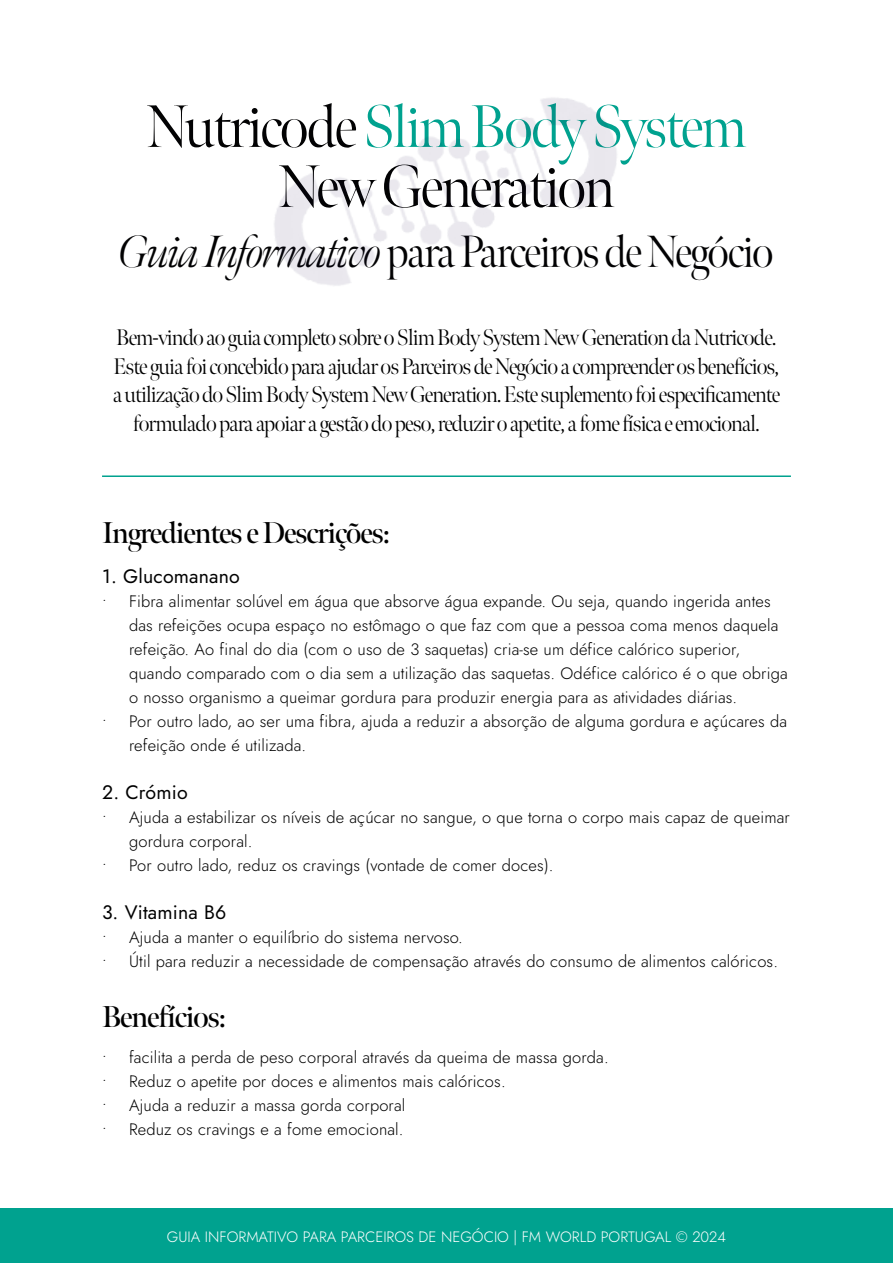
<style>
.page{position:relative;width:893px;height:1263px;background:#fff}
.page>*{position:absolute;margin:0;border:0;box-sizing:border-box;transform-origin:0 0}
.t1{font:300 60px/60px "Meno Banner";letter-spacing:-.04em;color:#020203;text-align:center}
.t2{font:300 45px "Meno Banner";letter-spacing:-.04em;color:#020203}
.t3{font:600 30px "Meno Banner";letter-spacing:-.04em;color:#000}
.t4{font:300 22.5px/28.5px "Meno Banner";letter-spacing:-.04em;color:#000;text-align:center}
.t5{font:19.5px "Jost";letter-spacing:.01em;color:#000}
.t6{font:300 16.5px/24px "Jost";letter-spacing:.01em;color:#000}
.t7{font:300 15px "Jost";color:#fff}
.s1{color:#00a28f}
.s2{font-style:italic}
</style>
<div class="page">
<hr style="left:102px;top:475px;width:689px;height:2px;background:#00a28f">
<div style="left:0;top:1209px;width:893px;height:54px;background:#00a28f"></div>
<img style="left:274px;top:97px;width:343px;height:189px">
<h1 class="t1" style="left:146px;top:98px;width:602px">Nutricode<span class="s1">Slim Body System<br></span>New Generation</h1>
<h2 class="t2" style="left:119px;top:225px;width:656px"><span class="s2">Guia Informativo</span> para Parceiros de Negócio</h2>
<p class="t4" style="left:113px;top:323px;width:669px">Bem-vindo ao guia completo sobre o Slim Body System New Generation da Nutricode.<br>Este guia foi concebido para ajudar os Parceiros de Negócio a compreender os benefícios, a utilização do Slim Body System New Generation. Este suplemento foi especificamente formulado para apoiar a gestão do peso, reduzir o apetite, a fome física e emocional.</p>
<h3 class="t3" style="left:102px;top:514px;width:290px">Ingredientes e Descrições:</h3>
<p class="t5" style="left:102px;top:563px;width:139px">1. Glucomanano</p>
<p class="t6" style="left:129px;top:589px;width:660px;text-indent:-27px">• Fibra alimentar solúvel em água que absorve água expande. Ou seja, quando ingerida antes das refeições ocupa espaço no estômago o que faz com que a pessoa coma menos daquela refeição. Ao final do dia (com o uso de 3 saquetas) cria-se um défice calórico superior, quando comparado com o dia sem a utilização das saquetas. Odéfice calórico é o que obriga o nosso organismo a queimar gordura para produzir energia para as atividades diárias.</p>
<p class="t6" style="left:129px;top:709px;width:659px;text-indent:-27px">• Por outro lado, ao ser uma fibra, ajuda a reduzir a absorção de alguma gordura e açúcares da refeição onde é utilizada.</p>
<p class="t5" style="left:102px;top:779px;width:87px">2. Crómio</p>
<p class="t6" style="left:129px;top:805px;width:662px;text-indent:-27px">• Ajuda a estabilizar os níveis de açúcar no sangue, o que torna o corpo mais capaz de queimar gordura corporal.</p>
<p class="t6" style="left:102px;top:853px;width:453px">• Por outro lado, reduz os cravings (vontade de comer doces).</p>
<p class="t5" style="left:102px;top:899px;width:126px">3. Vitamina B6</p>
<p class="t6" style="left:102px;top:925px;width:362px">• Ajuda a manter o equilíbrio do sistema nervoso.</p>
<p class="t6" style="left:102px;top:949px;width:678px">• Útil para reduzir a necessidade de compensação através do consumo de alimentos calóricos.</p>
<h3 class="t3" style="left:102px;top:998px;width:125px">Benefícios:</h3>
<p class="t6" style="left:102px;top:1046px;width:508px">• facilita a perda de peso corporal através da queima de massa gorda.</p>
<p class="t6" style="left:102px;top:1070px;width:405px">• Reduz o apetite por doces e alimentos mais calóricos.</p>
<p class="t6" style="left:102px;top:1094px;width:305px">• Ajuda a reduzir a massa gorda corporal</p>
<p class="t6" style="left:102px;top:1118px;width:303px">• Reduz os cravings e a fome emocional.</p>
<p class="t7" style="left:167px;top:1226px;width:561px">GUIA INFORMATIVO PARA PARCEIROS DE NEGÓCIO | FM WORLD PORTUGAL © 2024</p>
</div>
